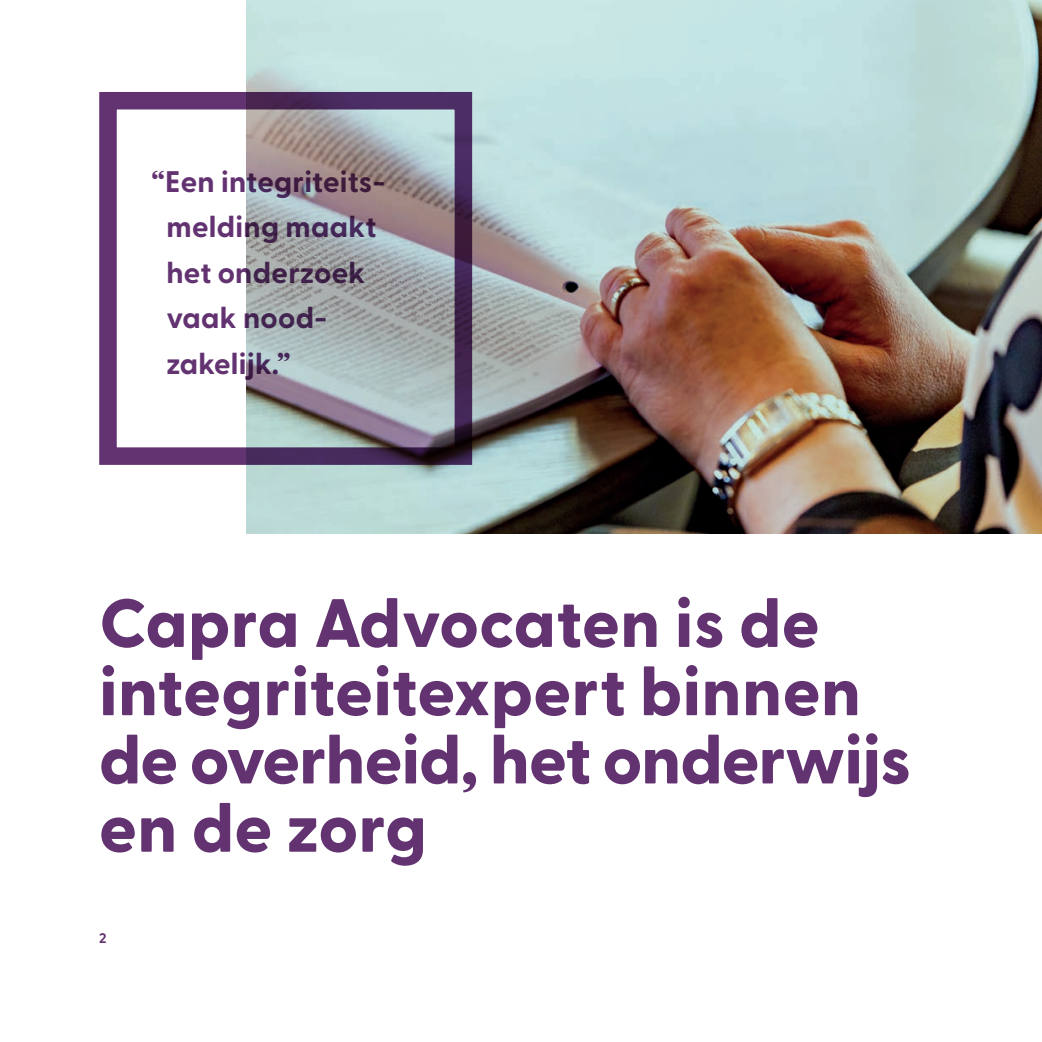
<style>
.page{position:relative;width:1042px;height:1042px;background:#fff}
.page>*{position:absolute;margin:0;border:0;box-sizing:border-box;transform-origin:0 0}
.t1{font:800 68.25px/68.2px "Greycliff CF";letter-spacing:.005em;color:#633371}
.t2{font:700 29.75px/45.5px "Greycliff CF";letter-spacing:.01em;color:#633371}
.t3{font:700 14px "Greycliff CF";color:#633371}
</style>
<div class="page">
<img style="left:246px;top:0;width:796px;height:533px">
<div style="left:99px;top:92px;width:373px;height:373px;border:18px solid #633371"></div>
<p class="t2" style="left:166px;top:159px;width:220px;text-indent:-15px">“Een integriteits&shy;melding maakt het onderzoek vaak nood&shy;zakelijk.”</p>
<p class="t1" style="left:99px;top:591px;width:813px">Capra Advocaten is de integriteitexpert binnen de overheid, het onderwijs en de zorg</p>
<p class="t3" style="left:99px;top:929px;width:9px">2</p>
</div>
